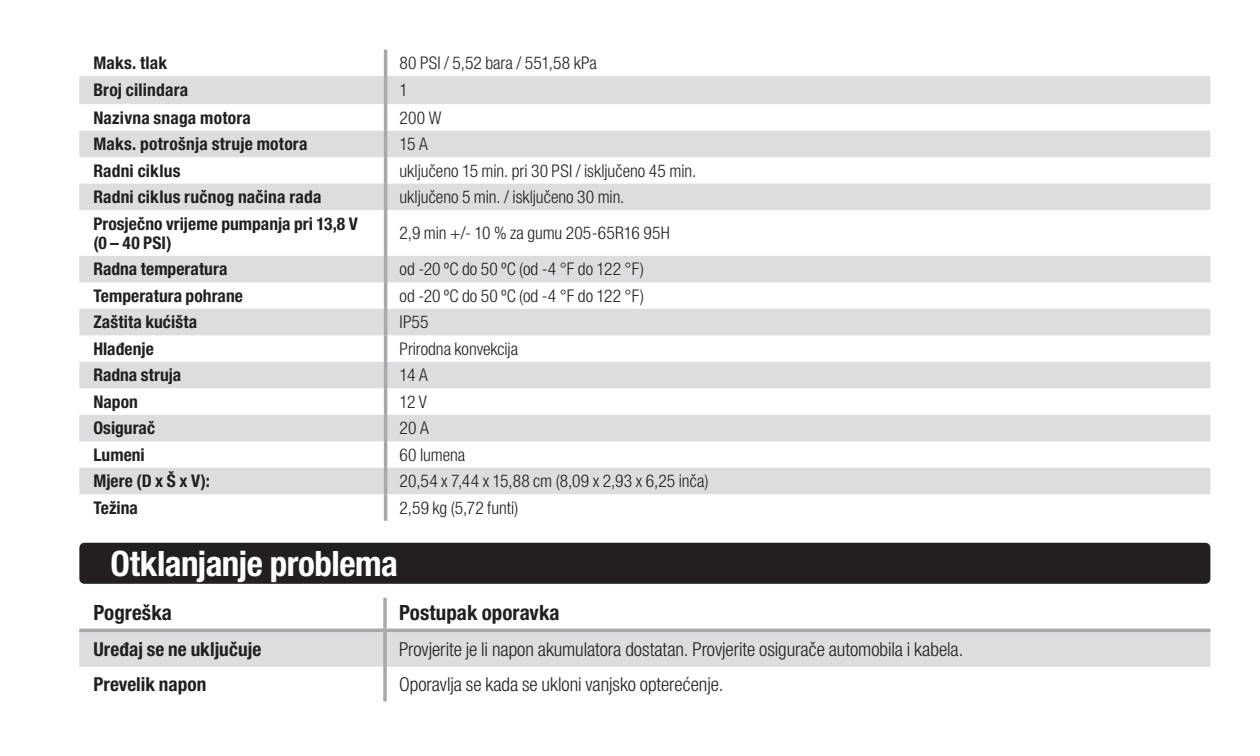
<style>
.page{position:relative;width:1260px;height:756px;background:#fff}
.page>*{position:absolute;margin:0;border:0;box-sizing:border-box;transform-origin:0 0}
.t1{font:700 condensed 35px "Helvetica Neue LTW1 G";letter-spacing:-.015em;color:#fff}
.NOCO_HN_Cond-Text{font:700 condensed 21px "Helvetica Neue LTW1 G";letter-spacing:.005em;color:#231f20}
.NOCO_HN_Cond-Text-2{font:300 condensed 19.25px "Helvetica Neue LTW1 G";letter-spacing:-.005em;color:#231f20}
.NOCO_HN_Cond-Text-3{font:700 condensed 19.25px "Helvetica Neue LTW1 G";color:#231f20}
.t2{font:300 condensed 17.5px "Helvetica Neue LTW1 G";color:#231f20}
.t3{font:700 condensed 17.5px/19.2px "Helvetica Neue LTW1 G";letter-spacing:.005em;color:#231f20}
</style>
<div class="page">
<svg style="left:79px;top:76px;width:1131px;height:418px;fill:#dfe0e2"></svg>
<hr style="left:384px;top:50px;width:3px;height:26px;background:#a6a8ab">
<hr style="left:384px;top:76px;width:3px;height:28px;background:#a6a8ab">
<hr style="left:384px;top:104px;width:3px;height:27px;background:#a6a8ab">
<hr style="left:384px;top:131px;width:3px;height:26px;background:#a6a8ab">
<hr style="left:384px;top:157px;width:3px;height:27px;background:#a6a8ab">
<hr style="left:384px;top:184px;width:3px;height:26px;background:#a6a8ab">
<hr style="left:384px;top:210px;width:3px;height:46px;background:#a6a8ab">
<hr style="left:384px;top:256px;width:3px;height:26px;background:#a6a8ab">
<hr style="left:384px;top:282px;width:3px;height:27px;background:#a6a8ab">
<hr style="left:384px;top:309px;width:3px;height:26px;background:#a6a8ab">
<hr style="left:384px;top:335px;width:3px;height:27px;background:#a6a8ab">
<hr style="left:384px;top:362px;width:3px;height:26px;background:#a6a8ab">
<hr style="left:384px;top:388px;width:3px;height:27px;background:#a6a8ab">
<hr style="left:384px;top:415px;width:3px;height:26px;background:#a6a8ab">
<hr style="left:384px;top:441px;width:3px;height:27px;background:#a6a8ab">
<hr style="left:384px;top:468px;width:3px;height:26px;background:#a6a8ab">
<hr style="left:384px;top:494px;width:3px;height:27px;background:#a6a8ab">
<div style="left:79px;top:543px;width:1131px;height:41px;background:#231f20;border-radius:5px"></div>
<div style="left:79px;top:632px;width:1131px;height:35px;background:#dcdddf"></div>
<hr style="left:383px;top:632px;width:4px;height:35px;background:#b0b2b5">
<svg style="left:383px;top:667px;width:4px;height:35px"></svg>
<svg style="left:383px;top:598px;width:4px;height:31px"></svg>
<hr style="left:79px;top:629px;width:306px;height:3px;background:#a6a8ab">
<hr style="left:385px;top:629px;width:825px;height:3px;background:#a6a8ab">
<p class="t3" style="left:93px;top:53px;width:75px">Maks. tlak</p>
<p class="t2" style="left:400px;top:53px;width:199px">80 PSI / 5,52 bara / 551,58 kPa</p>
<p class="t3" style="left:93px;top:81px;width:96px">Broj cilindara</p>
<p class="t2" style="left:400px;top:80px;width:10px">1</p>
<p class="t3" style="left:93px;top:108px;width:159px">Nazivna snaga motora</p>
<p class="t2" style="left:400px;top:107px;width:43px">200 W</p>
<p class="t3" style="left:93px;top:134px;width:216px">Maks. potrošnja struje motora</p>
<p class="t2" style="left:400px;top:134px;width:30px">15 A</p>
<p class="t3" style="left:93px;top:161px;width:89px">Radni ciklus</p>
<p class="t2" style="left:400px;top:160px;width:298px">uključeno 15 min. pri 30 PSI / isključeno 45 min.</p>
<p class="t3" style="left:93px;top:187px;width:230px">Radni ciklus ručnog načina rada</p>
<p class="t2" style="left:400px;top:187px;width:226px">uključeno 5 min. / isključeno 30 min.</p>
<p class="t3" style="left:93px;top:214px;width:266px">Prosječno vrijeme pumpanja pri 13,8 V (0 – 40 PSI)</p>
<p class="t2" style="left:400px;top:223px;width:272px">2,9 min +/- 10 % za gumu 205-65R16 95H</p>
<p class="t3" style="left:93px;top:260px;width:136px">Radna temperatura</p>
<p class="t2" style="left:400px;top:259px;width:246px">od -20 ºC do 50 ºC (od -4 °F do 122 °F)</p>
<p class="t3" style="left:93px;top:286px;width:151px">Temperatura pohrane</p>
<p class="t2" style="left:400px;top:285px;width:246px">od -20 ºC do 50 ºC (od -4 °F do 122 °F)</p>
<p class="t3" style="left:93px;top:313px;width:105px">Zaštita kućišta</p>
<p class="t2" style="left:400px;top:312px;width:31px">IP55</p>
<p class="t3" style="left:93px;top:339px;width:62px">Hlađenje</p>
<p class="t2" style="left:400px;top:338px;width:120px">Prirodna konvekcija</p>
<p class="t3" style="left:93px;top:366px;width:90px">Radna struja</p>
<p class="t2" style="left:400px;top:365px;width:30px">14 A</p>
<p class="t3" style="left:93px;top:392px;width:46px">Napon</p>
<p class="t2" style="left:400px;top:391px;width:29px">12 V</p>
<p class="t3" style="left:93px;top:419px;width:63px">Osigurač</p>
<p class="t2" style="left:400px;top:418px;width:31px">20A</p>
<p class="t3" style="left:93px;top:445px;width:53px">Lumeni</p>
<p class="t2" style="left:400px;top:444px;width:67px">60 lumena</p>
<p class="t3" style="left:93px;top:472px;width:118px">Mjere (D x Š x V):</p>
<p class="t2" style="left:400px;top:471px;width:310px">20,54 x 7,44 x 15,88 cm (8,09 x 2,93 x 6,25 inča)</p>
<p class="t3" style="left:93px;top:498px;width:46px">Težina</p>
<p class="t2" style="left:400px;top:497px;width:120px">2,59 kg (5,72 funti)</p>
<p class="t1" style="left:110px;top:542px;width:289px">Otklanjanje problema</p>
<p class="NOCO_HN_Cond-Text" style="left:93px;top:600px;width:80px">Pogreška</p>
<p class="NOCO_HN_Cond-Text" style="left:399px;top:600px;width:162px">Postupak oporavka</p>
<p class="NOCO_HN_Cond-Text-3" style="left:93px;top:638px;width:169px">Uređaj se ne uključuje</p>
<p class="NOCO_HN_Cond-Text-2" style="left:399px;top:638px;width:566px">Provjerite je li napon akumulatora dostatan. Provjerite osigurače automobila i kabela.</p>
<p class="NOCO_HN_Cond-Text-3" style="left:93px;top:673px;width:114px">Prevelik napon</p>
<p class="NOCO_HN_Cond-Text-2" style="left:399px;top:673px;width:326px">Oporavlja se kada se ukloni vanjsko opterećenje.</p>
</div>
